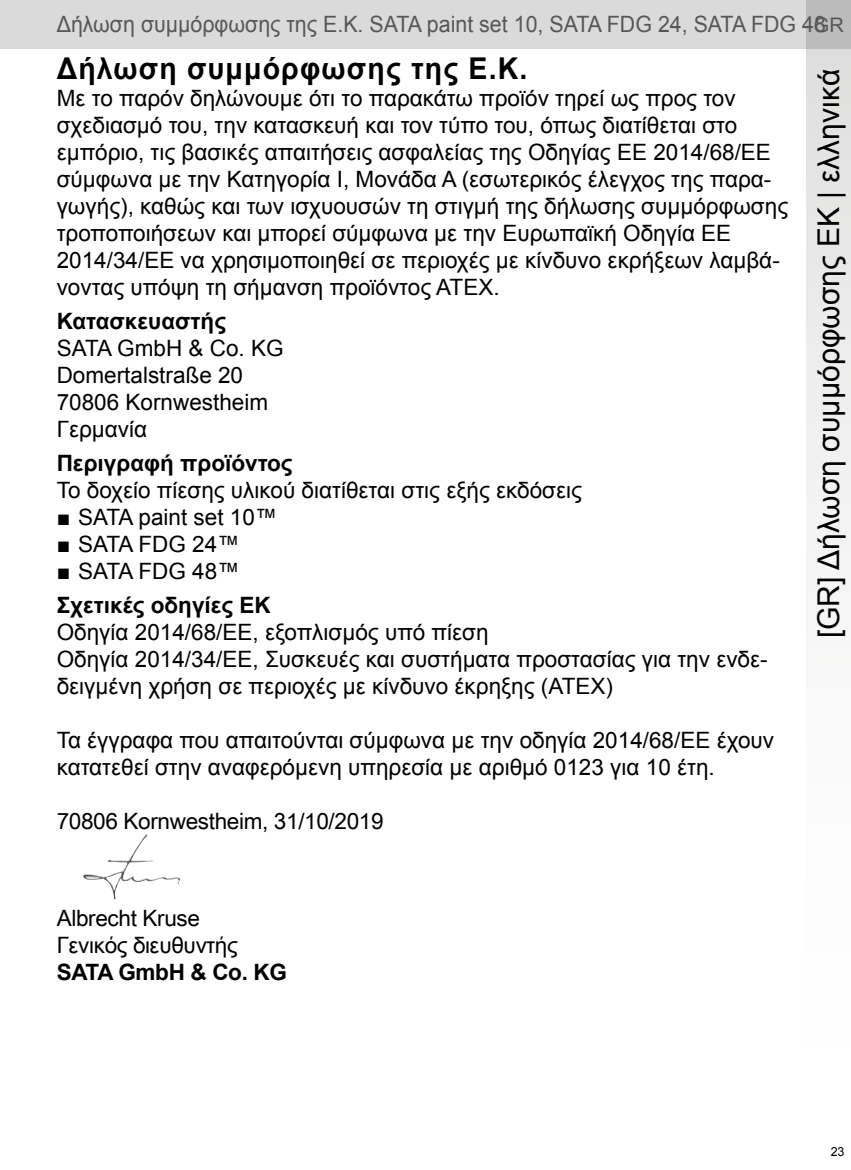
<style>
.page{position:relative;width:851px;height:1170px;background:#fff}
.page>*{position:absolute;margin:0;border:0;box-sizing:border-box;transform-origin:0 0}
.t1{font:30px "Arial";color:#000}
.t2{font:700 30px "Arial";letter-spacing:.04em;color:#000;scale:.95 1}
.t3{font:22.5px/27px "Arial";color:#000}
.t4{font:700 22.5px "Arial";color:#000}
.t5{font:22.5px "Arial";color:#575756;scale:.95 1}
.t6{font:22.5px/27px "Arial Unicode MS";letter-spacing:-.015em;color:#000}
.t7{font:12.5px "Arial";color:#000}
.s1{font-size:20px}
</style>
<div class="page">
<div style="left:0;top:0;width:850px;height:49px;background:#dadada"></div>
<svg style="left:806px;top:0;width:44px;height:555px"></svg>
<img style="left:83px;top:834px;width:97px;height:65px">
<p class="t5" style="left:57px;top:10px;width:829px">Δήλωση συμμόρφωσης της Ε.Κ. SATA paint set 10, SATA FDG 24, SATA FDG 48<span class="s1">GR</span></p>
<h1 class="t2" style="left:57px;top:48px;width:497px">Δήλωση συμμόρφωσης της Ε.Κ.</h1>
<p class="t3" style="left:57px;top:84px;width:732px">Με το παρόν δηλώνουμε ότι το παρακάτω προϊόν τηρεί ως προς τον σχεδιασμό του, την κατασκευή και τον τύπο του, όπως διατίθεται στο εμπόριο, τις βασικές απαιτήσεις ασφαλείας της Οδηγίας ΕΕ 2014/68/ΕΕ σύμφωνα με την Κατηγορία Ι, Μονάδα Α (εσωτερικός έλεγχος της παρα&shy;γωγής), καθώς και των ισχυουσών τη στιγμή της δήλωσης συμμόρφωσης τροποποιήσεων και μπορεί σύμφωνα με την Ευρωπαϊκή Οδηγία ΕΕ 2014/34/EΕ να χρησιμοποιηθεί σε περιοχές με κίνδυνο εκρήξεων λαμβά&shy;νοντας υπόψη τη σήμανση προϊόντος ATEX.</p>
<p class="t4" style="left:57px;top:306px;width:171px">Κατασκευαστής</p>
<p class="t3" style="left:57px;top:334px;width:228px">SATA GmbH &amp; Co. KG<br>Domertalstraße 20<br>70806 Kornwestheim<br>Γερμανία</p>
<p class="t4" style="left:57px;top:448px;width:237px">Περιγραφή προϊόντος</p>
<p class="t3" style="left:57px;top:477px;width:526px">Το δοχείο πίεσης υλικού διατίθεται στις εξής εκδόσεις</p>
<p class="t3" style="left:57px;top:504px;width:222px">■ SATA paint set 10™</p>
<p class="t3" style="left:57px;top:531px;width:184px">■ SATA FDG 24™</p>
<p class="t3" style="left:57px;top:558px;width:184px">■ SATA FDG 48™</p>
<p class="t4" style="left:57px;top:590px;width:215px">Σχετικές οδηγίες ΕΚ</p>
<p class="t3" style="left:57px;top:619px;width:712px">Οδηγία 2014/68/ΕΕ, εξοπλισμός υπό πίεση<br>Οδηγία 2014/34/ΕΕ, Συσκευές και συστήματα προστασίας για την ενδε&shy;δειγμένη χρήση σε περιοχές με κίνδυνο έκρηξης (ATEX)</p>
<p class="t3" style="left:57px;top:727px;width:718px">Τα έγγραφα που απαιτούνται σύμφωνα με την οδηγία 2014/68/EΕ έχουν κατατεθεί στην αναφερόμενη υπηρεσία με αριθμό 0123 για 10 έτη.</p>
<p class="t6" style="left:57px;top:807px;width:328px">70806 Kornwestheim, 31/10/2019</p>
<h1 class="t1" style="left:808px;top:638px;width:570px;rotate:-90deg">[GR] Δήλωση συμμόρφωσης ΕΚ | ελληνικά</h1>
<p class="t6" style="left:57px;top:904px;width:182px">Albrecht Kruse<br>Γενικός διευθυντής</p>
<p class="t4" style="left:57px;top:957px;width:232px">SATA GmbH &amp; Co. KG</p>
<p class="t7" style="left:830px;top:1143px;width:15px">23</p>
</div>
